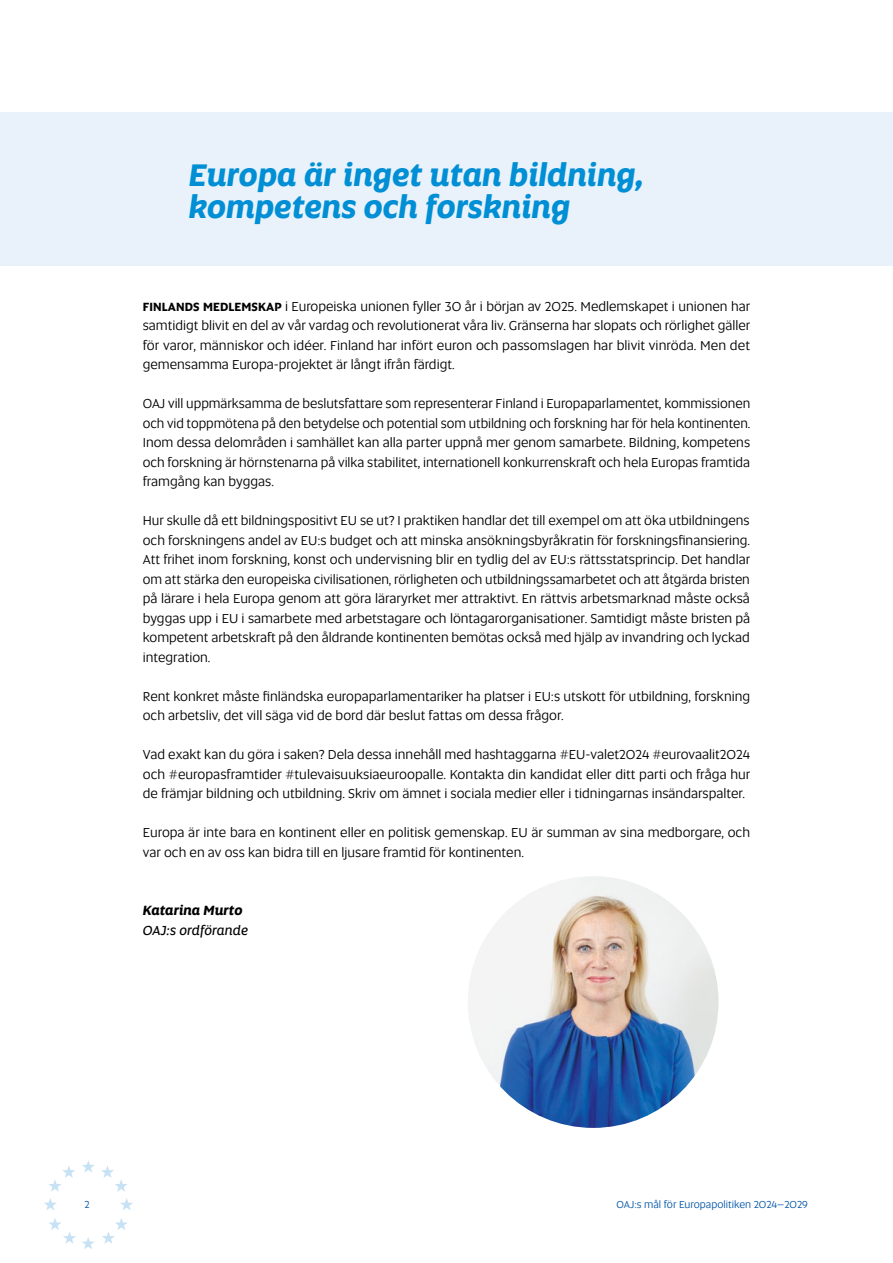
<style>
.page{position:relative;width:893px;height:1263px;background:#fff}
.page>*{position:absolute;margin:0;border:0;box-sizing:border-box;transform-origin:0 0}
.t1{font:italic 700 31.5px/31.5px "Altis";letter-spacing:-.005em;color:#008fd5}
.t2{font:13.5px/19.5px "Altis";color:#000;text-align:justify}
.t3{font:italic 13.5px "Altis";color:#000}
.t4{font:italic 700 13.5px "Altis";color:#000}
.t5{font:10.5px "Altis";color:#0054a6}
.s1{font-weight:700;font-size:12px}
</style>
<div class="page">
<svg style="left:82px;top:1160px;width:13px;height:13px"></svg>
<svg style="left:101px;top:1166px;width:27px;height:26px"></svg>
<svg style="left:49px;top:1166px;width:26px;height:26px"></svg>
<svg style="left:120px;top:1198px;width:13px;height:12px"></svg>
<svg style="left:44px;top:1198px;width:13px;height:12px"></svg>
<svg style="left:102px;top:1218px;width:26px;height:26px"></svg>
<svg style="left:49px;top:1218px;width:27px;height:26px"></svg>
<svg style="left:82px;top:1237px;width:13px;height:12px"></svg>
<div style="left:0;top:113px;width:893px;height:153px;background:#e9f2fa"></div>
<img style="left:468px;top:876px;width:251px;height:252px">
<h1 class="t1" style="left:189px;top:158px;width:457px">Europa är inget utan bildning, kompetens och forskning</h1>
<p class="t2" style="left:143px;top:296px;width:609px"><span class="s1">FINLANDS MEDLEMSKAP</span> i Europeiska unionen fyller 30 år i början av 2025. Medlemskapet i unionen har samtidigt blivit en del av vår vardag och revolutionerat våra liv. Gränserna har slopats och rörlighet gäller för varor, människor och idéer. Finland har infört euron och passomslagen har blivit vinröda. Men det gemensamma Europa-projektet är långt ifrån färdigt.</p>
<p class="t2" style="left:143px;top:393px;width:609px">OAJ vill uppmärksamma de beslutsfattare som representerar Finland i Europaparlamentet, kommissionen och vid toppmötena på den betydelse och potential som utbildning och forskning har för hela kontinenten.<br>Inom dessa delområden i samhället kan alla parter uppnå mer genom samarbete. Bildning, kompetens och forskning är hörnstenarna på vilka stabilitet, internationell konkurrenskraft och hela Europas framtida framgång kan byggas.</p>
<p class="t2" style="left:143px;top:510px;width:609px">Hur skulle då ett bildningspositivt EU se ut? I praktiken handlar det till exempel om att öka utbildningens och forskningens andel av EU:s budget och att minska ansökningsbyråkratin för forskningsfinansiering.<br>Att frihet inom forskning, konst och undervisning blir en tydlig del av EU:s rättsstatsprincip. Det handlar om att stärka den europeiska civilisationen, rörligheten och utbildningssamarbetet och att åtgärda bristen på lärare i hela Europa genom att göra läraryrket mer attraktivt. En rättvis arbetsmarknad måste också byggas upp i EU i samarbete med arbetstagare och löntagarorganisationer. Samtidigt måste bristen på kompetent arbetskraft på den åldrande kontinenten bemötas också med hjälp av invandring och lyckad integration.</p>
<p class="t2" style="left:143px;top:686px;width:609px">Rent konkret måste finländska europaparlamentariker ha platser i EU:s utskott för utbildning, forskning och arbetsliv, det vill säga vid de bord där beslut fattas om dessa frågor.</p>
<p class="t2" style="left:143px;top:744px;width:609px">Vad exakt kan du göra i saken? Dela dessa innehåll med hashtaggarna #EU-valet2024 #eurovaalit2024 och #europasframtider #tulevaisuuksiaeuroopalle. Kontakta din kandidat eller ditt parti och fråga hur de främjar bildning och utbildning. Skriv om ämnet i sociala medier eller i tidningarnas insändarspalter.</p>
<p class="t2" style="left:143px;top:822px;width:609px">Europa är inte bara en kontinent eller en politisk gemenskap. EU är summan av sina medborgare, och var och en av oss kan bidra till en ljusare framtid för kontinenten.</p>
<p class="t4" style="left:143px;top:900px;width:101px">Katarina Murto</p>
<p class="t3" style="left:143px;top:920px;width:107px">OAJ:s ordförande</p>
<p class="t5" style="left:85px;top:1197px;width:7px">2</p>
<p class="t5" style="left:617px;top:1197px;width:193px">OAJ:s mål för Europapolitiken 2024–2029</p>
</div>
